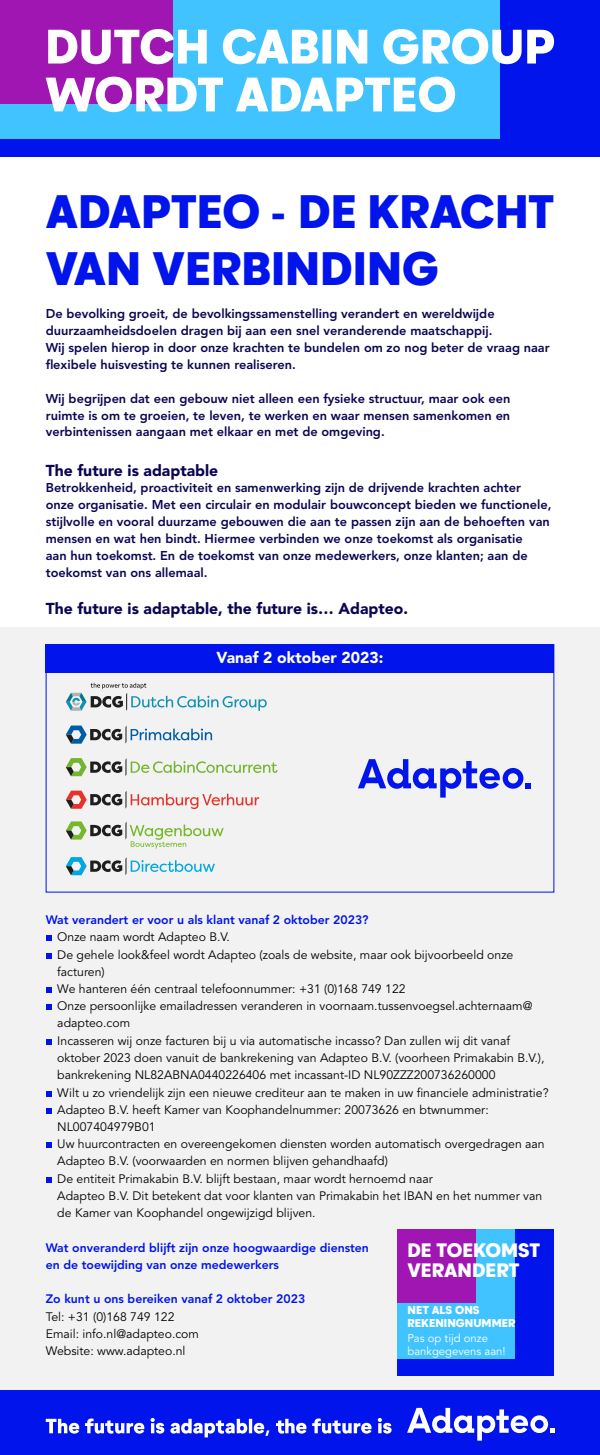
<style>
.page{position:relative;width:600px;height:1455px;background:#fff}
.page>*{position:absolute;margin:0;border:0;box-sizing:border-box;transform-origin:0 0}
.t1{font:800 46.5px/57px "Neutrif Studio";color:#0014eb}
.t2{font:800 19.27px/19.8px "Neutrif Studio";color:#fff}
.t3{font:900 15.75px "Avenir LT Std";color:#0b0552}
.t4{font:900 15.75px "Avenir LT Std";color:#fff}
.t5{font:800 12.75px/16.9px "Avenir LT Std";color:#0b0552}
.t6{font:12.23px/17.2px "Avenir LT Std";color:#000}
.t7{font:800 12.23px/17.2px "Avenir LT Std";color:#0014eb}
.t8{font:11.32px/12.6px "Avenir LT Std";color:#fff}
.t9{font:800 11.32px/12.6px "Neutrif Studio";color:#fff}
.s1{font-family:"Avenir LT Std";font-weight:900}
</style>
<div class="page">
<div style="left:0;top:627px;width:600px;height:822px;background:#f2f2f2"></div>
<div style="left:0;top:0;width:600px;height:156px;background:#0014eb"></div>
<div style="left:0;top:0;width:500px;height:138px;background:#40c3ff"></div>
<div style="left:0;top:0;width:173px;height:104px;background:#a016b3"></div>
<svg style="left:46px;top:77px;width:409px;height:35px"></svg>
<svg style="left:48px;top:29px;width:506px;height:35px"></svg>
<svg style="left:46px;top:935px;width:6px;height:6px"></svg>
<svg style="left:46px;top:953px;width:6px;height:5px"></svg>
<svg style="left:46px;top:987px;width:6px;height:6px"></svg>
<svg style="left:46px;top:1004px;width:6px;height:6px"></svg>
<svg style="left:46px;top:1039px;width:6px;height:6px"></svg>
<svg style="left:46px;top:1091px;width:6px;height:5px"></svg>
<svg style="left:46px;top:1108px;width:6px;height:6px"></svg>
<svg style="left:46px;top:1142px;width:6px;height:6px"></svg>
<svg style="left:46px;top:1177px;width:6px;height:6px"></svg>
<div style="left:398px;top:1229px;width:156px;height:147px;background:#0014eb"></div>
<div style="left:398px;top:1229px;width:117px;height:129px;background:#40c3ff"></div>
<div style="left:398px;top:1229px;width:78px;height:73px;background:#a016b3"></div>
<div style="left:0;top:1390px;width:600px;height:65px;background:#0014eb"></div>
<svg style="left:407px;top:1408px;width:147px;height:33px"></svg>
<svg style="left:46px;top:1418px;width:346px;height:19px"></svg>
<svg style="left:66px;top:857px;width:149px;height:18px"></svg>
<svg style="left:66px;top:821px;width:158px;height:28px"></svg>
<svg style="left:66px;top:791px;width:193px;height:18px"></svg>
<svg style="left:66px;top:726px;width:146px;height:18px"></svg>
<svg style="left:66px;top:758px;width:211px;height:18px"></svg>
<svg style="left:358px;top:759px;width:173px;height:39px"></svg>
<div style="left:46px;top:644px;width:508px;height:28px;background:#0014eb"></div>
<svg style="left:66px;top:683px;width:201px;height:28px"></svg>
<h1 class="t1" style="left:46px;top:187px;width:510px">ADAPTEO <span class="s1">-</span> DE KRACHT<br>VAN VERBINDING</h1>
<p class="t5" style="left:46px;top:305px;width:506px">De bevolking groeit, de bevolkingssamenstelling verandert en wereldwijde duurzaamheidsdoelen dragen bij aan een snel veranderende maatschappij.<br>Wij spelen hierop in door onze krachten te bundelen om zo nog beter de vraag naar flexibele huisvesting te kunnen realiseren.</p>
<p class="t5" style="left:46px;top:390px;width:466px;text-align:justify">Wij begrijpen dat een gebouw niet alleen een fysieke structuur, maar ook een ruimte is om te groeien, te leven, te werken en waar mensen samenkomen en verbintenissen aangaan met elkaar en met de omgeving.</p>
<p class="t3" style="left:46px;top:460px;width:174px">The future is adaptable</p>
<p class="t5" style="left:46px;top:480px;width:507px">Betrokkenheid, proactiviteit en samenwerking zijn de drijvende krachten achter onze organisatie. Met een circulair en modulair bouwconcept bieden we functionele, stijlvolle en vooral duurzame gebouwen die aan te passen zijn aan de behoeften van mensen en wat hen bindt. Hiermee verbinden we onze toekomst als organisatie<br>aan hun toekomst. En de toekomst van onze medewerkers, onze klanten; aan de toekomst van ons allemaal.</p>
<p class="t3" style="left:46px;top:598px;width:364px">The future is adaptable, the future is… Adapteo.</p>
<p class="t4" style="left:217px;top:648px;width:168px">Vanaf 2 oktober 2023:</p>
<p class="t7" style="left:46px;top:911px;width:324px">Wat verandert er voor u als klant vanaf 2 oktober 2023?</p>
<p class="t6" style="left:57px;top:929px;width:493px">Onze naam wordt Adapteo B.V.<br>De gehele look&amp;feel wordt Adapteo (zoals de website, maar ook bijvoorbeeld onze facturen)<br>We hanteren één centraal telefoonnummer: +31 (0)168 749 122<br>Onze persoonlijke emailadressen veranderen in voornaam.tussenvoegsel.achternaam@ adapteo.com<br>Incasseren wij onze facturen bij u via automatische incasso? Dan zullen wij dit vanaf oktober 2023 doen vanuit de bankrekening van Adapteo B.V. (voorheen Primakabin B.V.), bankrekening NL82ABNA0440226406 met incassant-ID NL90ZZZ200736260000<br>Wilt u zo vriendelijk zijn een nieuwe crediteur aan te maken in uw financiele administratie?<br>Adapteo B.V. heeft Kamer van Koophandelnummer: 20073626 en btwnummer:<br>NL007404979B01<br>Uw huurcontracten en overeengekomen diensten worden automatisch overgedragen aan Adapteo B.V. (voorwaarden en normen blijven gehandhaafd)<br>De entiteit Primakabin B.V. blijft bestaan, maar wordt hernoemd naar<br>Adapteo B.V. Dit betekent dat voor klanten van Primakabin het IBAN en het nummer van de Kamer van Koophandel ongewijzigd blijven.</p>
<p class="t7" style="left:46px;top:1239px;width:325px">Wat onveranderd blijft zijn onze hoogwaardige diensten en de toewijding van onze medewerkers</p>
<p class="t7" style="left:46px;top:1291px;width:261px">Zo kunt u ons bereiken vanaf 2 oktober 2023</p>
<p class="t6" style="left:46px;top:1308px;width:155px">Tel: +31 (0)168 749 122<br>Email: info.nl@adapteo.com<br>Website: www.adapteo.nl</p>
<h2 class="t2" style="left:407px;top:1242px;width:134px">DE TOEKOMST<br>VERANDERT</h2>
<p class="t9" style="left:408px;top:1305px;width:109px">NET ALS ONS<br>REKENINGNUMMER</p>
<p class="t8" style="left:407px;top:1333px;width:100px">Pas op tijd onze bankgegevens aan!</p>
</div>
